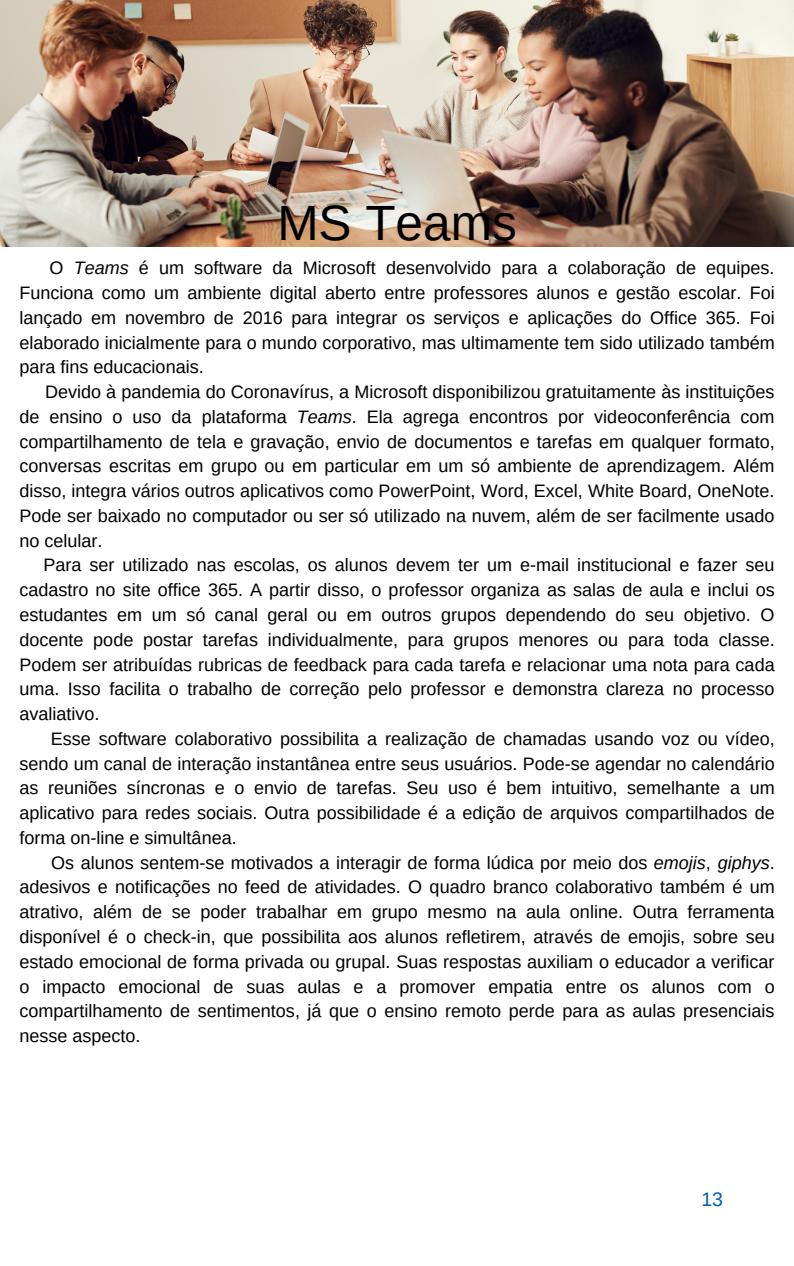
<style>
.page{position:relative;width:794px;height:1266px;background:#fff}
.page>*{position:absolute;margin:0;border:0;box-sizing:border-box;transform-origin:0 0}
.t1{font:49.5px "Arimo";color:#000}
.t2{font:19.5px "Arimo";color:#005caa}
.t3{font:18px/24.8px "Arimo";color:#000;text-align:justify}
.s1{font-style:italic}
</style>
<div class="page">
<img style="left:0;top:0;width:793px;height:246px">
<h1 class="t1" style="left:277px;top:195px;width:241px">MS Teams</h1>
<p class="t3" style="left:19px;top:256px;width:756px;text-indent:30px">O <span class="s1">Teams</span> é um software da Microsoft desenvolvido para a colaboração de equipes.<br>Funciona como um ambiente digital aberto entre professores alunos e gestão escolar. Foi lançado em novembro de 2016 para integrar os serviços e aplicações do Office 365. Foi elaborado inicialmente para o mundo corporativo, mas ultimamente tem sido utilizado também para fins educacionais.</p>
<p class="t3" style="left:19px;top:379px;width:756px;text-indent:26px">Devido à pandemia do Coronavírus, a Microsoft disponibilizou gratuitamente às instituições de ensino o uso da plataforma <span class="s1">Teams</span>. Ela agrega encontros por videoconferência com compartilhamento de tela e gravação, envio de documentos e tarefas em qualquer formato, conversas escritas em grupo ou em particular em um só ambiente de aprendizagem. Além disso, integra vários outros aplicativos como PowerPoint, Word, Excel, White Board, OneNote.<br>Pode ser baixado no computador ou ser só utilizado na nuvem, além de ser facilmente usado no celular.</p>
<p class="t3" style="left:19px;top:553px;width:756px;text-indent:24px">Para ser utilizado nas escolas, os alunos devem ter um e-mail institucional e fazer seu cadastro no site office 365. A partir disso, o professor organiza as salas de aula e inclui os estudantes em um só canal geral ou em outros grupos dependendo do seu objetivo. O docente pode postar tarefas individualmente, para grupos menores ou para toda classe.<br>Podem ser atribuídas rubricas de feedback para cada tarefa e relacionar uma nota para cada uma. Isso facilita o trabalho de correção pelo professor e demonstra clareza no processo avaliativo.</p>
<p class="t3" style="left:19px;top:726px;width:756px;text-indent:31px">Esse software colaborativo possibilita a realização de chamadas usando voz ou vídeo, sendo um canal de interação instantânea entre seus usuários. Pode-se agendar no calendário as reuniões síncronas e o envio de tarefas. Seu uso é bem intuitivo, semelhante a um aplicativo para redes sociais. Outra possibilidade é a edição de arquivos compartilhados de forma on-line e simultânea.</p>
<p class="t3" style="left:19px;top:850px;width:756px;text-indent:32px">Os alunos sentem-se motivados a interagir de forma lúdica por meio dos <span class="s1">emojis</span>, <span class="s1">giphys</span>. adesivos e notificações no feed de atividades. O quadro branco colaborativo também é um atrativo, além de se poder trabalhar em grupo mesmo na aula online. Outra ferramenta disponível é o check-in, que possibilita aos alunos refletirem, através de emojis, sobre seu estado emocional de forma privada ou grupal. Suas respostas auxiliam o educador a verificar o impacto emocional de suas aulas e a promover empatia entre os alunos com o compartilhamento de sentimentos, já que o ensino remoto perde para as aulas presenciais nesse aspecto.</p>
<p class="t2" style="left:701px;top:1188px;width:23px">13</p>
</div>
